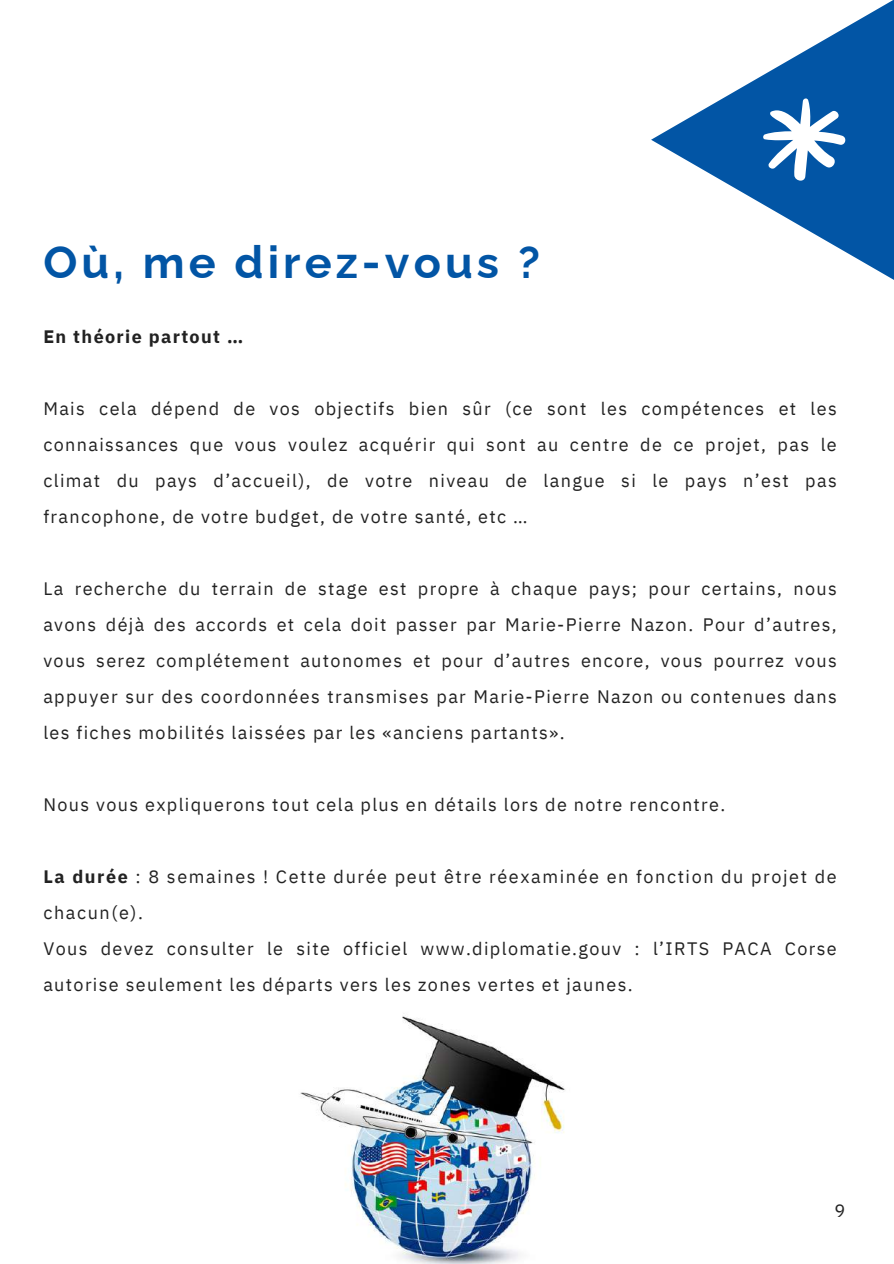
<style>
.page{position:relative;width:894px;height:1264px;background:#fff}
.page>*{position:absolute;margin:0;border:0;box-sizing:border-box;transform-origin:0 0}
.t1{font:700 45px "Raleway";letter-spacing:.09em;color:#0255a5}
.t2{font:18px/36px "IBM Plex Sans";letter-spacing:.075em;color:#222;text-align:justify}
.t3{font:700 18px "IBM Plex Sans";letter-spacing:.075em;color:#222}
.s1{font-weight:700}
</style>
<div class="page">
<img style="left:300px;top:1016px;width:265px;height:247px">
<svg style="left:651px;top:0;width:242px;height:280px"></svg>
<svg style="left:763px;top:98px;width:82px;height:83px"></svg>
<h1 class="t1" style="left:43px;top:236px;width:498px">Où, me direz-vous ?</h1>
<p class="t3" style="left:43px;top:325px;width:201px">En théorie partout …</p>
<p class="t2" style="left:43px;top:390px;width:794px">Mais cela dépend de vos objectifs bien sûr (ce sont les compétences et les connaissances que vous voulez acquérir qui sont au centre de ce projet, pas le climat du pays d’accueil), de votre niveau de langue si le pays n’est pas francophone, de votre budget, de votre santé, etc …</p>
<p class="t2" style="left:43px;top:570px;width:794px">La recherche du terrain de stage est propre à chaque pays; pour certains, nous avons déjà des accords et cela doit passer par Marie-Pierre Nazon. Pour d’autres, vous serez complétement autonomes et pour d’autres encore, vous pourrez vous appuyer sur des coordonnées transmises par Marie-Pierre Nazon ou contenues dans les fiches mobilités laissées par les «anciens partants».</p>
<p class="t2" style="left:43px;top:786px;width:683px">Nous vous expliquerons tout cela plus en détails lors de notre rencontre.</p>
<p class="t2" style="left:43px;top:858px;width:794px;text-align:left"><span class="s1">La durée</span> : 8 semaines ! Cette durée peut être réexaminée en fonction du projet de chacun(e).<br>Vous devez consulter le site officiel www.diplomatie.gouv : l’IRTS PACA Corse autorise seulement les départs vers les zones vertes et jaunes.</p>
<p class="t2" style="left:834px;top:1192px;width:12px">9</p>
</div>
